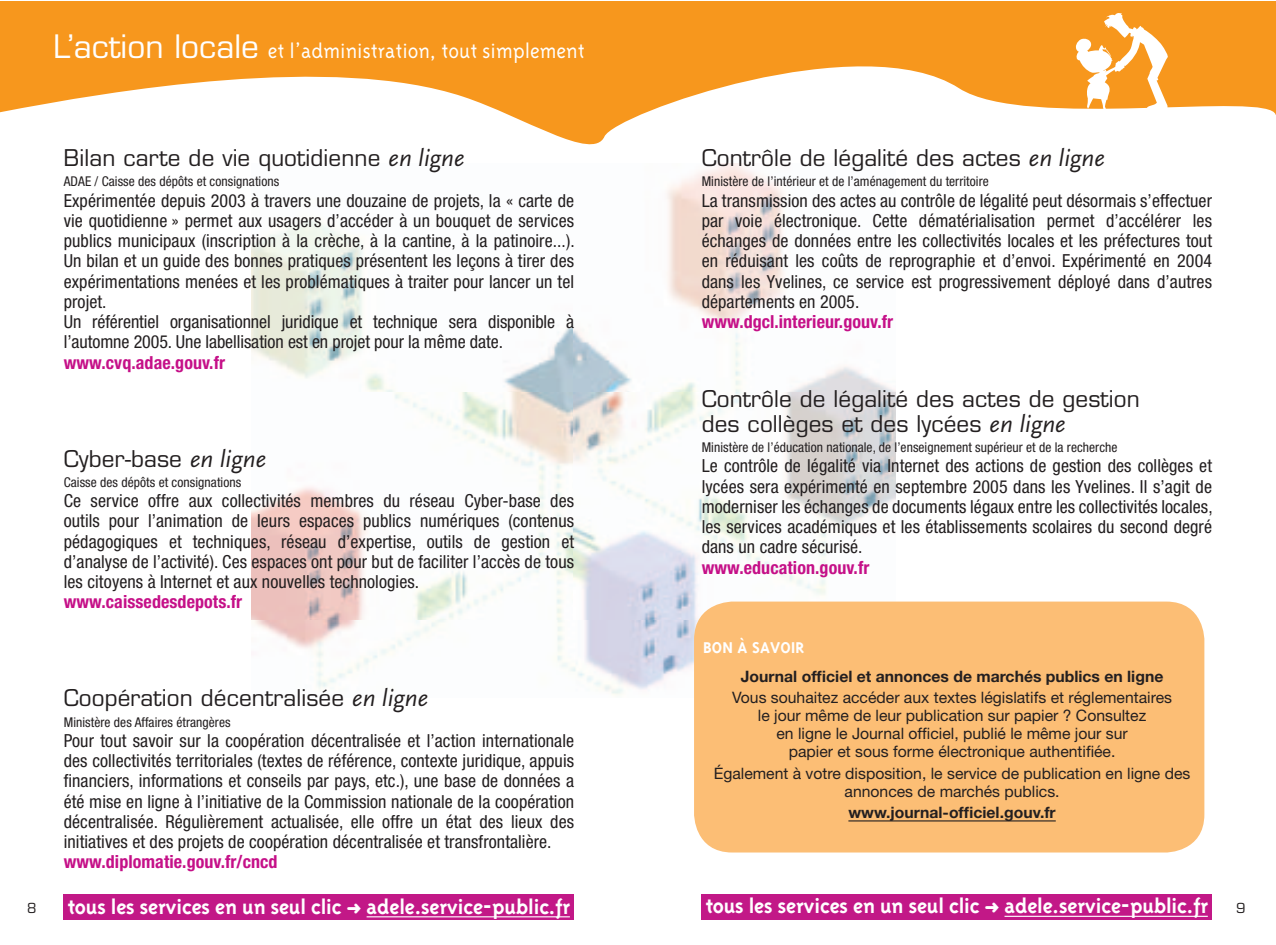
<style>
.page{position:relative;width:1276px;height:945px;background:#fff}
.page>*{position:absolute;margin:0;border:0;box-sizing:border-box;transform-origin:0 0}
.t1{font:22.5px/24.8px "Eurostile";letter-spacing:.005em;color:#231f20}
.t2{font:700 22.5px "Triplex";letter-spacing:-.01em;color:#fff}
.t3{font:300 22.5px "Triplex";color:#fff}
.t4{font:condensed 18px/20.2px "Helvetica Neue";letter-spacing:.005em;color:#231f20;text-align:justify}
.t5{font:700 condensed 18px "Helvetica Neue";letter-spacing:.005em;color:#c51088}
.t6{font:700 18px "Triplex";letter-spacing:.005em;color:#fff}
.t7{font:15.75px/18px "Helvetica Neue";color:#231f20;text-align:center}
.t8{font:700 15.75px "Helvetica Neue";color:#231f20}
.t9{font:condensed 13.5px "Helvetica Neue";letter-spacing:.005em;color:#231f20}
.t10{font:13.5px "Eurostile";color:#231f20}
.s1{font-family:"Eurostile";font-weight:400;font-size:31.5px}
.s2{font-family:"Scala Sans";font-style:italic;font-size:24.75px}
.s3{font-family:"Eurostile";font-weight:400;font-size:13.5px;color:#231f20}
</style>
<div class="page">
<div style="left:64px;top:894px;width:510px;height:26px;background:#c21887"></div>
<hr style="left:367px;top:916px;width:203px;height:1px;background:#fff">
<div style="left:702px;top:894px;width:510px;height:25px;background:#c21887"></div>
<hr style="left:1004px;top:916px;width:204px;height:1px;background:#fff">
<img style="left:252px;top:164px;width:644px;height:531px">
<div style="left:694px;top:602px;width:510px;height:251px;background:#fcbe75;border-radius:38px"></div>
<svg style="left:0;top:1px;width:1275px;height:144px;fill:#f7971d"></svg>
<svg style="left:1074px;top:13px;width:94px;height:96px"></svg>
<hr style="left:848px;top:820px;width:208px;height:2px;background:#231f20">
<p class="t3" style="left:53px;top:42px;width:533px"><span class="s1">L’action locale</span> et l’administration, tout simplement</p>
<p class="t1" style="left:64px;top:148px;width:402px">Bilan carte de vie quotidienne <span class="s2">en ligne</span></p>
<p class="t9" style="left:64px;top:177px;width:217px">ADAE / Caisse des dépôts et consignations</p>
<p class="t4" style="left:64px;top:192px;width:512px;text-align:left">Expérimentée depuis 2003 à travers une douzaine de projets, la « carte de vie quotidienne » permet aux usagers d’accéder à un bouquet de services publics municipaux (inscription à la crèche, à la cantine, à la patinoire...).<br>Un bilan et un guide des bonnes pratiques présentent les leçons à tirer des expérimentations menées et les problématiques à traiter pour lancer un tel projet.<br>Un référentiel organisationnel juridique et technique sera disponible à l’automne 2005. Une labellisation est en projet pour la même date.</p>
<p class="t5" style="left:64px;top:356px;width:163px">www.cvq.adae.gouv.fr</p>
<p class="t1" style="left:64px;top:448px;width:204px">Cyber-base <span class="s2">en ligne</span></p>
<p class="t9" style="left:64px;top:477px;width:179px">Caisse des dépôts et consignations</p>
<p class="t4" style="left:64px;top:492px;width:512px">Ce service offre aux collectivités membres du réseau Cyber-base des outils pour l’animation de leurs espaces publics numériques (contenus pédagogiques et techniques, réseau d’expertise, outils de gestion et d’analyse de l’activité). Ces espaces ont pour but de faciliter l’accès de tous les citoyens à Internet et aux nouvelles technologies.</p>
<p class="t5" style="left:64px;top:596px;width:180px">www.caissedesdepots.fr</p>
<p class="t1" style="left:64px;top:688px;width:366px">Coopération décentralisée <span class="s2">en ligne</span></p>
<p class="t9" style="left:64px;top:717px;width:168px">Ministère des Affaires étrangères</p>
<p class="t4" style="left:64px;top:732px;width:512px">Pour tout savoir sur la coopération décentralisée et l’action internationale des collectivités territoriales (textes de référence, contexte juridique, appuis financiers, informations et conseils par pays, etc.), une base de données a été mise en ligne à l’initiative de la Commission nationale de la coopération décentralisée. Régulièrement actualisée, elle offre un état des lieux des initiatives et des projets de coopération décentralisée et transfrontalière.</p>
<p class="t5" style="left:64px;top:856px;width:215px">www.diplomatie.gouv.fr/cncd</p>
<p class="t1" style="left:702px;top:148px;width:405px">Contrôle de légalité des actes <span class="s2">en ligne</span></p>
<p class="t9" style="left:702px;top:177px;width:289px">Ministère de l’intérieur et de l’aménagement du territoire</p>
<p class="t4" style="left:702px;top:192px;width:512px">La transmission des actes au contrôle de légalité peut désormais s’effectuer par voie électronique. Cette dématérialisation permet d’accélérer les échanges de données entre les collectivités locales et les préfectures tout en réduisant les coûts de reprographie et d’envoi. Expérimenté en 2004 dans les Yvelines, ce service est progressivement déployé dans d’autres départements en 2005.</p>
<p class="t5" style="left:702px;top:315px;width:193px">www.dgcl.interieur.gouv.fr</p>
<p class="t1" style="left:702px;top:389px;width:440px">Contrôle de légalité des actes de gestion des collèges et des lycées <span class="s2">en ligne</span></p>
<p class="t9" style="left:702px;top:443px;width:417px">Ministère de l’éducation nationale, de l’enseignement supérieur et de la recherche</p>
<p class="t4" style="left:702px;top:457px;width:512px">Le contrôle de légalité via Internet des actions de gestion des collèges et lycées sera expérimenté en septembre 2005 dans les Yvelines. Il s’agit de moderniser les échanges de documents légaux entre les collectivités locales, les services académiques et les établissements scolaires du second degré dans un cadre sécurisé.</p>
<p class="t5" style="left:702px;top:561px;width:169px">www.education.gouv.fr</p>
<p class="t6" style="left:703px;top:640px;width:103px">BON À SAVOIR</p>
<p class="t8" style="left:741px;top:671px;width:424px">Journal officiel et annonces de marchés publics en ligne</p>
<p class="t7" style="left:732px;top:690px;width:441px">Vous souhaitez accéder aux textes législatifs et réglementaires le jour même de leur publication sur papier ? Consultez<br>en ligne le Journal officiel, publié le même jour sur<br>papier et sous forme électronique authentifiée.</p>
<p class="t7" style="left:714px;top:765px;width:478px">Également à votre disposition, le service de publication en ligne des annonces de marchés publics.</p>
<p class="t8" style="left:848px;top:806px;width:209px">www.journal-officiel.gouv.fr</p>
<p class="t10" style="left:27px;top:902px;width:11px">8</p>
<p class="t2" style="left:68px;top:898px;width:504px">tous les services en un seul clic ➜ adele.service-public.fr</p>
<p class="t2" style="left:706px;top:897px;width:541px">tous les services en un seul clic ➜ adele.service-public.fr <span class="s3">9</span></p>
</div>
